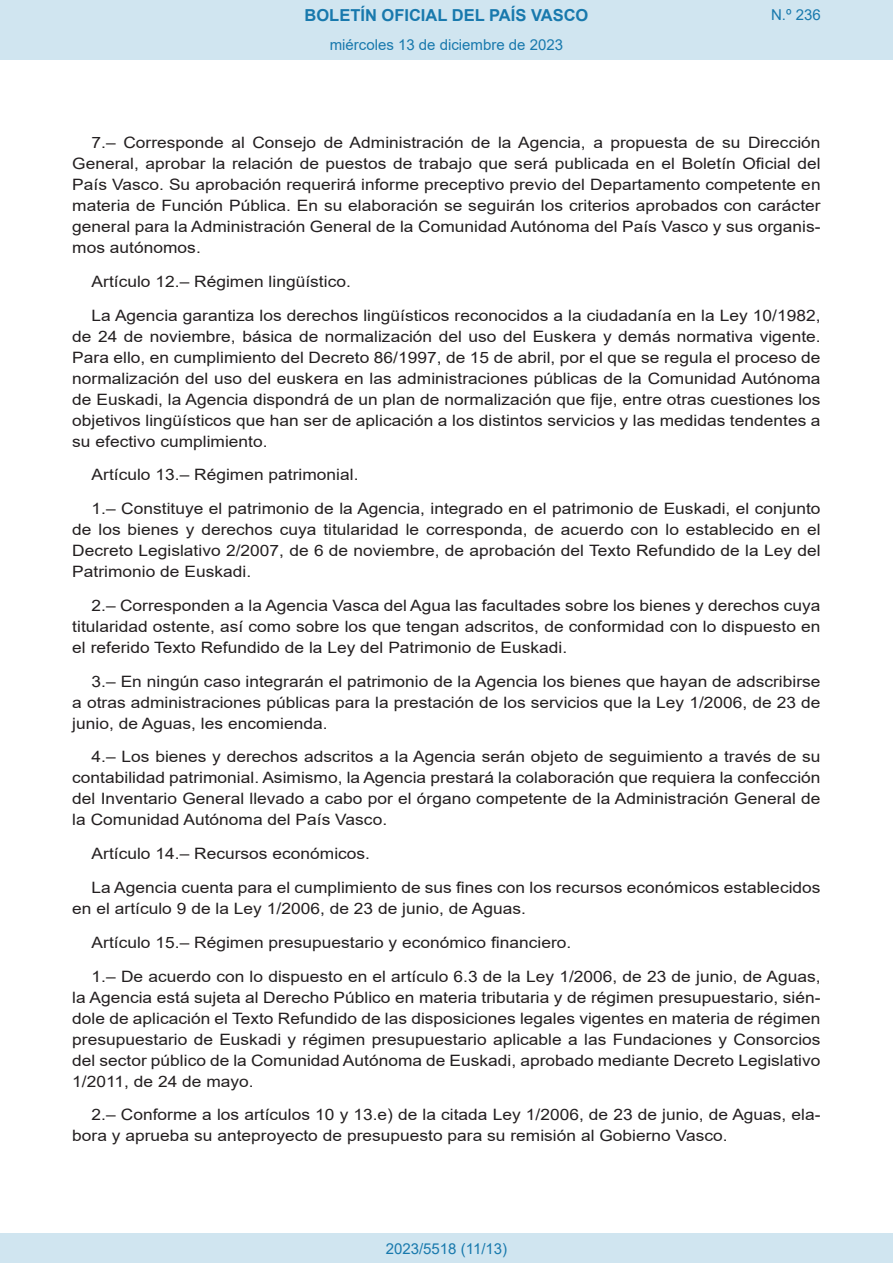
<style>
.page{position:relative;width:893px;height:1263px;background:#fff}
.page>*{position:absolute;margin:0;border:0;box-sizing:border-box;transform-origin:0 0}
.t1{font:700 16.5px "Arial";color:#1879ad}
.BOPVDetalle{font:15.6px/21px "Arial";color:#231f20;text-align:justify;scale:1.11 1}
.Paginacion_Centro{font:15px "Arial";color:#1879ad}
</style>
<div class="page">
<div style="left:0;top:0;width:893px;height:60px;background:#d0e5f0"></div>
<div style="left:0;top:1233px;width:893px;height:30px;background:#d0e5f0"></div>
<p class="t1" style="left:305px;top:3px;width:285px">BOLETÍN OFICIAL DEL PAÍS VASCO</p>
<p class="Paginacion_Centro" style="left:330px;top:35px;width:235px">miércoles 13 de diciembre de 2023</p>
<p class="Paginacion_Centro" style="left:771px;top:5px;width:51px">N.º 236</p>
<p class="BOPVDetalle" style="left:72px;top:132px;width:676px;text-indent:19px">7.– Corresponde al Consejo de Administración de la Agencia, a propuesta de su Dirección General, aprobar la relación de puestos de trabajo que será publicada en el Boletín Oficial del País Vasco. Su aprobación requerirá informe preceptivo previo del Departamento competente en materia de Función Pública. En su elaboración se seguirán los criterios aprobados con carácter general para la Administración General de la Comunidad Autónoma del País Vasco y sus organis&shy;mos autónomos.</p>
<p class="BOPVDetalle" style="left:92px;top:271px;width:235px">Artículo 12.– Régimen lingüístico.</p>
<p class="BOPVDetalle" style="left:72px;top:305px;width:676px;text-indent:19px">La Agencia garantiza los derechos lingüísticos reconocidos a la ciudadanía en la Ley 10/1982, de 24 de noviembre, básica de normalización del uso del Euskera y demás normativa vigente.<br>Para ello, en cumplimiento del Decreto 86/1997, de 15 de abril, por el que se regula el proceso de normalización del uso del euskera en las administraciones públicas de la Comunidad Autónoma de Euskadi, la Agencia dispondrá de un plan de normalización que fije, entre otras cuestiones los objetivos lingüísticos que han ser de aplicación a los distintos servicios y las medidas tendentes a su efectivo cumplimiento.</p>
<p class="BOPVDetalle" style="left:92px;top:464px;width:242px">Artículo 13.– Régimen patrimonial.</p>
<p class="BOPVDetalle" style="left:72px;top:498px;width:676px;text-indent:19px">1.– Constituye el patrimonio de la Agencia, integrado en el patrimonio de Euskadi, el conjunto de los bienes y derechos cuya titularidad le corresponda, de acuerdo con lo establecido en el Decreto Legislativo 2/2007, de 6 de noviembre, de aprobación del Texto Refundido de la Ley del Patrimonio de Euskadi.</p>
<p class="BOPVDetalle" style="left:72px;top:595px;width:676px;text-indent:19px">2.– Corresponden a la Agencia Vasca del Agua las facultades sobre los bienes y derechos cuya titularidad ostente, así como sobre los que tengan adscritos, de conformidad con lo dispuesto en el referido Texto Refundido de la Ley del Patrimonio de Euskadi.</p>
<p class="BOPVDetalle" style="left:72px;top:671px;width:676px;text-indent:19px">3.– En ningún caso integrarán el patrimonio de la Agencia los bienes que hayan de adscribirse a otras administraciones públicas para la prestación de los servicios que la Ley 1/2006, de 23 de junio, de Aguas, les encomienda.</p>
<p class="BOPVDetalle" style="left:72px;top:746px;width:676px;text-indent:19px">4.– Los bienes y derechos adscritos a la Agencia serán objeto de seguimiento a través de su contabilidad patrimonial. Asimismo, la Agencia prestará la colaboración que requiera la confección del Inventario General llevado a cabo por el órgano competente de la Administración General de la Comunidad Autónoma del País Vasco.</p>
<p class="BOPVDetalle" style="left:92px;top:843px;width:252px">Artículo 14.– Recursos económicos.</p>
<p class="BOPVDetalle" style="left:72px;top:877px;width:676px;text-indent:19px">La Agencia cuenta para el cumplimiento de sus fines con los recursos económicos establecidos en el artículo 9 de la Ley 1/2006, de 23 de junio, de Aguas.</p>
<p class="BOPVDetalle" style="left:92px;top:932px;width:434px">Artículo 15.– Régimen presupuestario y económico financiero.</p>
<p class="BOPVDetalle" style="left:72px;top:965px;width:676px;text-indent:19px">1.– De acuerdo con lo dispuesto en el artículo 6.3 de la Ley 1/2006, de 23 de junio, de Aguas, la Agencia está sujeta al Derecho Público en materia tributaria y de régimen presupuestario, sién&shy;dole de aplicación el Texto Refundido de las disposiciones legales vigentes en materia de régimen presupuestario de Euskadi y régimen presupuestario aplicable a las Fundaciones y Consorcios del sector público de la Comunidad Autónoma de Euskadi, aprobado mediante Decreto Legislativo 1/2011, de 24 de mayo.</p>
<p class="BOPVDetalle" style="left:72px;top:1104px;width:676px;text-indent:19px">2.– Conforme a los artículos 10 y 13.e) de la citada Ley 1/2006, de 23 de junio, de Aguas, ela&shy;bora y aprueba su anteproyecto de presupuesto para su remisión al Gobierno Vasco.</p>
<p class="Paginacion_Centro" style="left:386px;top:1238px;width:123px">2023/5518 (11/13)</p>
</div>
